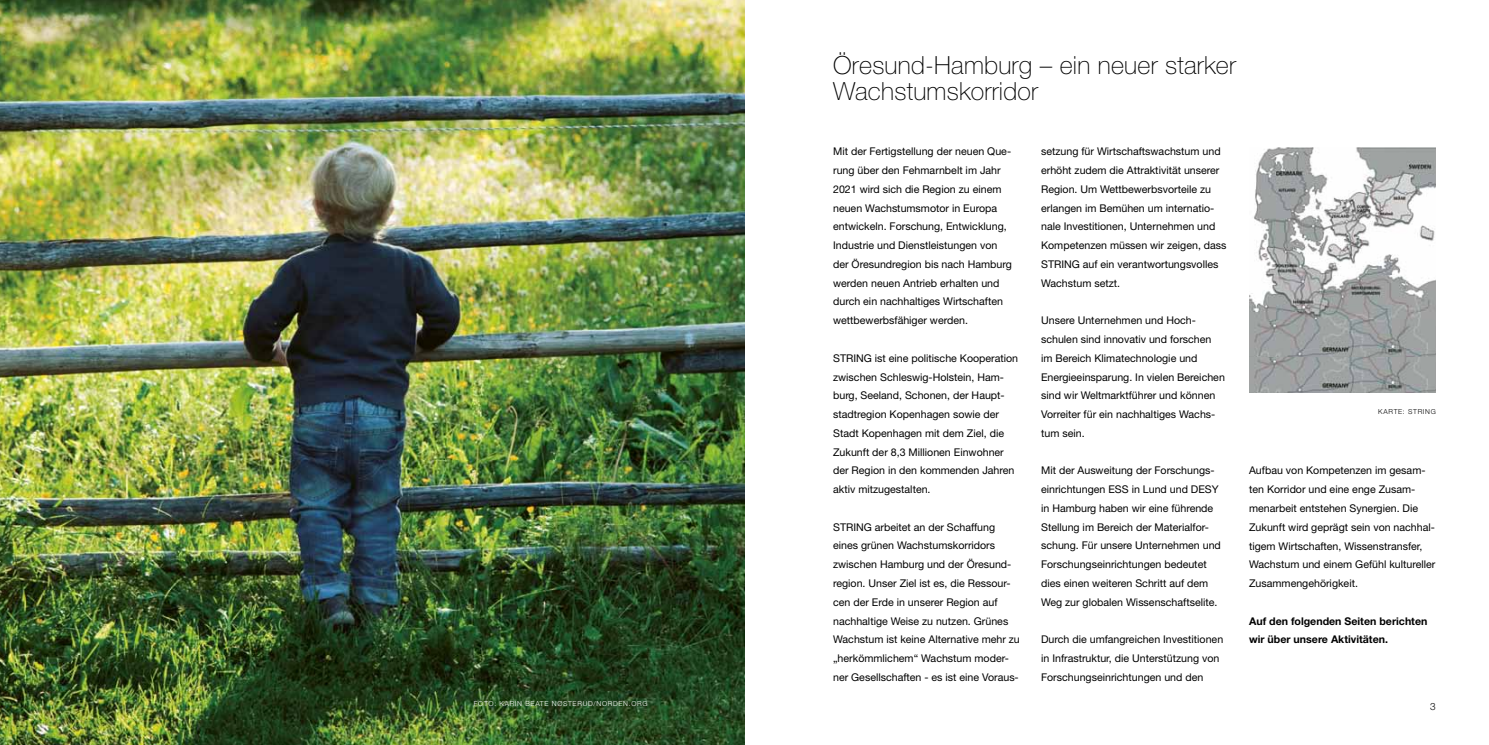
<style>
.page{position:relative;width:1489px;height:745px;background:#fff}
.page>*{position:absolute;margin:0;border:0;box-sizing:border-box;transform-origin:0 0}
.t1{font:100 25px/26.2px "Helvetica Neue";letter-spacing:.01em;color:#000}
.t2{font:10.62px/18.8px "Helvetica Neue";color:#000}
.t3{font:700 10.62px/18.8px "Helvetica Neue";color:#000}
.t4{font:300 10px "Helvetica Neue";color:#000}
.t5{font:300 6.88px "Helvetica Neue";letter-spacing:.1em;color:#fff}
.t6{font:300 6.88px "Helvetica Neue";letter-spacing:.1em;color:#000}
</style>
<div class="page">
<img style="left:1249px;top:356px;width:186px;height:36px">
<img style="left:0;top:0;width:744px;height:744px">
<img style="left:1249px;top:147px;width:186px;height:209px">
<p class="t5" style="left:474px;top:699px;width:175px">FOTO: KARIN BEATE NØSTERUD/NORDEN.ORG</p>
<h1 class="t1" style="left:833px;top:52px;width:404px">Öresund-Hamburg – ein neuer starker<br>Wachstumskorridor</h1>
<p class="t2" style="left:833px;top:142px;width:180px">Mit der Fertigstellung der neuen Que&shy;rung über den Fehmarnbelt im Jahr 2021 wird sich die Region zu einem neuen Wachstumsmotor in Europa entwickeln. Forschung, Entwicklung, Industrie und Dienstleistungen von der Öresundregion bis nach Hamburg werden neuen Antrieb erhalten und durch ein nachhaltiges Wirtschaften wettbewerbsfähiger werden.</p>
<p class="t2" style="left:833px;top:348px;width:186px">STRING ist eine politische Kooperation zwischen Schleswig-Holstein, Ham&shy;burg, Seeland, Schonen, der Haupt&shy;stadtregion Kopenhagen sowie der Stadt Kopenhagen mit dem Ziel, die Zukunft der 8,3 Millionen Einwohner der Region in den kommenden Jahren aktiv mitzugestalten.</p>
<p class="t2" style="left:833px;top:517px;width:188px">STRING arbeitet an der Schaffung eines grünen Wachstumskorridors zwischen Hamburg und der Öresund&shy;region. Unser Ziel ist es, die Ressour&shy;cen der Erde in unserer Region auf nachhaltige Weise zu nutzen. Grünes Wachstum ist keine Alternative mehr zu „herkömmlichem“ Wachstum moder&shy;ner Gesellschaften - es ist eine Voraus-</p>
<p class="t2" style="left:1041px;top:142px;width:187px">setzung für Wirtschaftswachstum und erhöht zudem die Attraktivität unserer Region. Um Wettbewerbsvorteile zu erlangen im Bemühen um internatio&shy;nale Investitionen, Unternehmen und Kompetenzen müssen wir zeigen, dass STRING auf ein verantwortungsvolles Wachstum setzt.</p>
<p class="t2" style="left:1041px;top:310px;width:185px">Unsere Unternehmen und Hoch&shy;schulen sind innovativ und forschen im Bereich Klimatechnologie und<br>Energieeinsparung. In vielen Bereichen sind wir Weltmarktführer und können<br>Vorreiter für ein nachhaltiges Wachs&shy;tum sein.</p>
<p class="t2" style="left:1041px;top:461px;width:181px">Mit der Ausweitung der Forschungs&shy;einrichtungen ESS in Lund und DESY in Hamburg haben wir eine führende Stellung im Bereich der Materialfor&shy;schung. Für unsere Unternehmen und Forschungseinrichtungen bedeutet dies einen weiteren Schritt auf dem Weg zur globalen Wissenschaftselite.</p>
<p class="t2" style="left:1041px;top:629px;width:184px">Durch die umfangreichen Investitionen in Infrastruktur, die Unterstützung von<br>Forschungseinrichtungen und den</p>
<p class="t6" style="left:1377px;top:407px;width:36px">KARTE: STRING</p>
<p class="t2" style="left:1248px;top:461px;width:188px">Aufbau von Kompetenzen im gesam&shy;ten Korridor und eine enge Zusam&shy;menarbeit entstehen Synergien. Die Zukunft wird geprägt sein von nachhal&shy;tigem Wirtschaften, Wissenstransfer, Wachstum und einem Gefühl kultureller Zusammengehörigkeit.</p>
<p class="t3" style="left:1248px;top:610px;width:180px">Auf den folgenden Seiten berichten wir über unsere Aktivitäten.</p>
<p class="t4" style="left:1429px;top:700px;width:7px">3</p>
</div>
